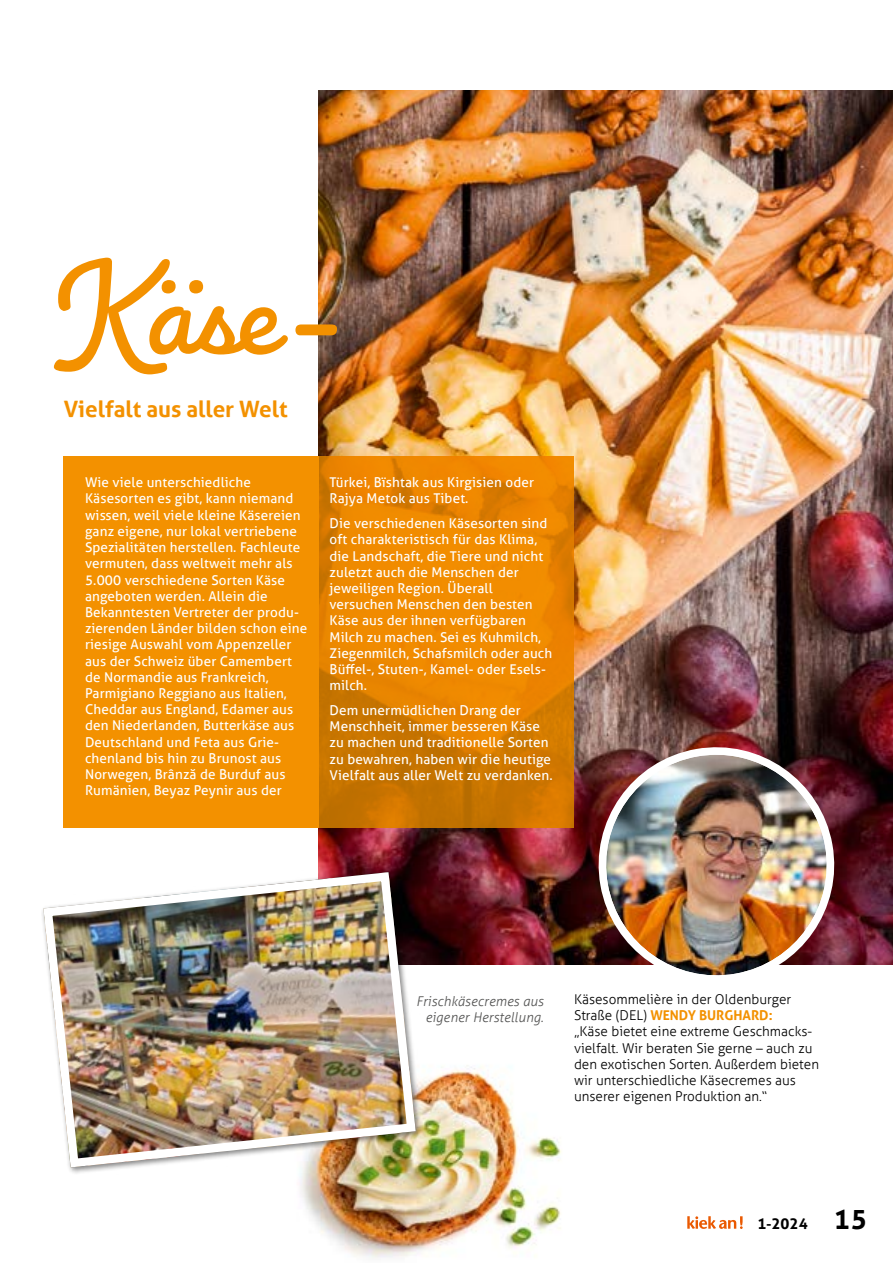
<style>
.page{position:relative;width:893px;height:1263px;background:#fff}
.page>*{position:absolute;margin:0;border:0;box-sizing:border-box;transform-origin:0 0}
.t1{font:141px "Pacifico";color:#f39100}
.t2{font:700 22.5px "Aller";color:#f39100}
.t3{font:700 15px "Aller";color:#000}
.t4{font:13.5px/16.2px "Aller";letter-spacing:.01em;color:#fff}
.t5{font:300 13.5px/16.2px "Aller";color:#000}
.t6{font:italic 300 13.5px/16.2px "Aller";letter-spacing:.01em;color:#565655;text-align:right}
.s1{font-weight:700;color:#f39100}
.s2{font-size:27px}
</style>
<div class="page">
<img style="left:319px;top:90px;width:574px;height:874px">
<svg style="left:319px;top:456px;width:255px;height:371px;fill:#ec8500"></svg>
<div style="left:64px;top:456px;width:255px;height:371px;background:#f39100"></div>
<img style="left:300px;top:1065px;width:261px;height:193px">
<img style="left:42px;top:868px;width:378px;height:304px">
<img style="left:593px;top:742px;width:247px;height:234px">
<svg style="left:687px;top:1216px;width:56px;height:13px"></svg>
<h1 class="t1" style="left:64px;top:223px;width:278px">Käse –</h1>
<h2 class="t2" style="left:64px;top:395px;width:226px">Vielfalt aus aller Welt</h2>
<p class="t4" style="left:85px;top:474px;width:224px">Wie viele unterschiedliche<br>Käsesorten es gibt, kann niemand wissen, weil viele kleine Käsereien ganz eigene, nur lokal vertriebene<br>Spezialitäten herstellen. Fachleute vermuten, dass weltweit mehr als<br>5.000 verschiedene Sorten Käse angeboten werden. Allein die<br>Bekanntesten Vertreter der produ&shy;zierenden Länder bilden schon eine riesige Auswahl vom Appenzeller aus der Schweiz über Camembert de Normandie aus Frankreich,<br>Parmigiano Reggiano aus Italien,<br>Cheddar aus England, Edamer aus den Niederlanden, Butterkäse aus<br>Deutschland und Feta aus Grie&shy;chenland bis hin zu Brunost aus<br>Norwegen, Brânză de Burduf aus<br>Rumänien, Beyaz Peynir aus der</p>
<p class="t4" style="left:330px;top:474px;width:206px">Türkei, Bïshtak aus Kirgisien oder<br>Rajya Metok aus Tibet.</p>
<p class="t4" style="left:330px;top:515px;width:224px">Die verschiedenen Käsesorten sind oft charakteristisch für das Klima, die Landschaft, die Tiere und nicht zuletzt auch die Menschen der jeweiligen Region. Überall versuchen Menschen den besten<br>Käse aus der ihnen verfügbaren<br>Milch zu machen. Sei es Kuhmilch,<br>Ziegenmilch, Schafsmilch oder auch<br>Büffel-, Stuten-, Kamel- oder Esels&shy;milch.</p>
<p class="t4" style="left:330px;top:702px;width:225px">Dem unermüdlichen Drang der Menschheit, immer besseren Käse zu machen und traditionelle Sorten zu bewahren, haben wir die heutige Vielfalt aus aller Welt zu verdanken.</p>
<p class="t6" style="left:416px;top:993px;width:129px">Frischkäsecremes aus eigener Herstellung.</p>
<p class="t5" style="left:574px;top:991px;width:246px">Käsesommelière in der Oldenburger Straße (DEL) <span class="s1">WENDY BURGHARD:<br></span>„Käse bietet eine extreme Geschmacks&shy;vielfalt. Wir beraten Sie gerne – auch zu den exotischen Sorten. Außerdem bieten wir unterschiedliche Käsecremes aus unserer eigenen Produktion an.“</p>
<p class="t3" style="left:757px;top:1214px;width:111px">1-2024 <span class="s2">15</span></p>
</div>
